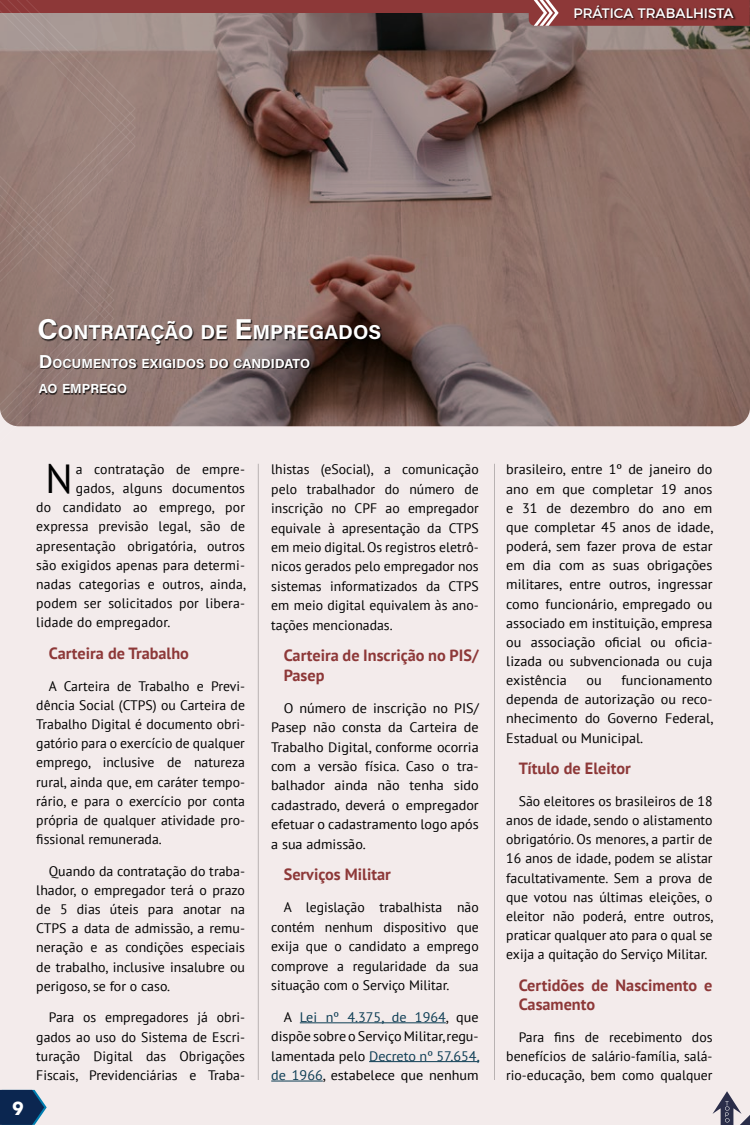
<style>
.page{position:relative;width:750px;height:1125px;background:#f3ebeb}
.page>*{position:absolute;margin:0;border:0;box-sizing:border-box;transform-origin:0 0}
.t1{font:40.5px "PT Sans";color:#000}
.t2{font:20.12px "Acumin Variable Concept";color:#fff}
.t3{font:700 18.75px "Futura BT";color:#fff}
.t4{font:700 16.25px/19.4px "PT Sans";color:#8d3838}
.t5{font:13.75px/19.1px "PT Sans";color:#000;text-align:justify}
.t6{font:13.75px "Montserrat";color:#fff}
.t7{font:13.12px/25px "Acumin Variable Concept";color:#fff}
.s1{font-size:28.75px}
.s2{font-size:18.75px}
.s3{color:#0d3d54}
</style>
<div class="page">
<hr style="left:300px;top:1022px;width:146px;height:1px;background:#0d3d54">
<hr style="left:369px;top:1061px;width:110px;height:1px;background:#0d3d54">
<hr style="left:271px;top:1081px;width:52px;height:1px;background:#0d3d54">
<hr style="left:258px;top:464px;width:1px;height:616px;background:#000">
<hr style="left:494px;top:464px;width:1px;height:616px;background:#000">
<svg style="left:115px;top:12px;width:635px;height:414px;background:#866c65"></svg>
<svg style="left:529px;top:0;width:221px;height:26px;background:#974b4b"></svg>
<div style="left:0;top:0;width:530px;height:12px;background:#8d3838"></div>
<div style="left:575px;top:4px;width:161px;height:17px;background:#000;opacity:.75"></div>
<div style="left:40px;top:356px;width:271px;height:39px;background:#000;opacity:.75"></div>
<div style="left:40px;top:319px;width:342px;height:27px;background:#000;opacity:.75"></div>
<svg style="left:712px;top:1091px;width:38px;height:34px"></svg>
<svg style="left:0;top:1090px;width:47px;height:35px;background:#29456a"></svg>
<svg style="left:0;top:0;width:136px;height:307px;background:#9d807b"></svg>
<svg style="left:0;top:77px;width:115px;height:350px;background:#927973"></svg>
<p class="t6" style="left:573px;top:2px;width:162px">PRÁTICA TRABALHISTA</p>
<h2 class="t2" style="left:38px;top:318px;width:345px"><span class="s1">C</span>ONTRATAÇÃO DE <span class="s1">E</span>MPREGADOS</h2>
<p class="t7" style="left:39px;top:350px;width:273px"><span class="s2">D</span>OCUMENTOS EXIGIDOS DO CANDIDATO<br>AO EMPREGO</p>
<h3 class="t3" style="left:12px;top:1097px;width:13px">9</h3>
<h1 class="t1" style="left:45px;top:453px;width:29px">N</h1>
<p class="t5" style="left:76px;top:460px;width:171px">a contratação de empre-</p>
<p class="t5" style="left:76px;top:478px;width:171px">gados, alguns documentos</p>
<p class="t5" style="left:36px;top:498px;width:210px">do candidato ao emprego, por</p>
<p class="t5" style="left:36px;top:517px;width:210px">expressa previsão legal, são de</p>
<p class="t5" style="left:36px;top:536px;width:210px">apresentação obrigatória, outros</p>
<p class="t5" style="left:36px;top:555px;width:210px">são exigidos apenas para determi-</p>
<p class="t5" style="left:36px;top:574px;width:211px">nadas categorias e outros, ainda,</p>
<p class="t5" style="left:36px;top:593px;width:210px">podem ser solicitados por libera-</p>
<p class="t5" style="left:36px;top:613px;width:136px">lidade do empregador.</p>
<p class="t4" style="left:49px;top:643px;width:142px">Carteira de Trabalho</p>
<p class="t5" style="left:36px;top:676px;width:210px;text-indent:12px">A Carteira de Trabalho e Previ&shy;dência Social (CTPS) ou Carteira de Trabalho Digital é documento obri&shy;gatório para o exercício de qualquer emprego, inclusive de natureza rural, ainda que, em caráter tempo&shy;rário, e para o exercício por conta própria de qualquer atividade pro&shy;fissional remunerada.</p>
<p class="t5" style="left:36px;top:861px;width:210px;text-indent:12px">Quando da contratação do traba&shy;lhador, o empregador terá o prazo de 5 dias úteis para anotar na CTPS a data de admissão, a remu&shy;neração e as condições especiais de trabalho, inclusive insalubre ou perigoso, se for o caso.</p>
<p class="t5" style="left:36px;top:1008px;width:210px;text-indent:12px">Para os empregadores já obri&shy;gados ao uso do Sistema de Escri&shy;turação Digital das Obrigações Fiscais, Previdenciárias e Traba-</p>
<p class="t5" style="left:271px;top:460px;width:209px">lhistas (eSocial), a comunicação pelo trabalhador do número de inscrição no CPF ao empregador equivale à apresentação da CTPS em meio digital. Os registros eletrô&shy;nicos gerados pelo empregador nos sistemas informatizados da CTPS em meio digital equivalem às ano&shy;tações mencionadas.</p>
<p class="t4" style="left:284px;top:646px;width:196px">Carteira de Inscrição no PIS/<br>Pasep</p>
<p class="t5" style="left:271px;top:698px;width:209px;text-indent:13px">O número de inscrição no PIS/ Pasep não consta da Carteira de Trabalho Digital, conforme ocorria com a versão física. Caso o tra&shy;balhador ainda não tenha sido cadastrado, deverá o empregador efetuar o cadastramento logo após a sua admissão.</p>
<p class="t4" style="left:284px;top:865px;width:109px">Serviços Militar</p>
<p class="t5" style="left:271px;top:897px;width:209px;text-indent:12px">A legislação trabalhista não contém nenhum dispositivo que exija que o candidato a emprego comprove a regularidade da sua situação com o Serviço Militar.</p>
<p class="t5" style="left:271px;top:1007px;width:210px;text-indent:13px">A <span class="s3">Lei nº 4.375, de 1964</span>, que dispõe sobre o Serviço Militar, regu&shy;lamentada pelo <span class="s3">Decreto nº 57.654, de 1966</span>, estabelece que nenhum</p>
<p class="t5" style="left:506px;top:460px;width:209px">brasileiro, entre 1º de janeiro do ano em que completar 19 anos e 31 de dezembro do ano em que completar 45 anos de idade, poderá, sem fazer prova de estar em dia com as suas obrigações militares, entre outros, ingressar como funcionário, empregado ou associado em instituição, empresa ou associação oficial ou oficia&shy;lizada ou subvencionada ou cuja existência</p>
<p class="t5" style="left:506px;top:670px;width:209px;text-indent:115px">funcionamento dependa de autorização ou reco&shy;nhecimento do Governo Federal, Estadual ou Municipal.</p>
<p class="t4" style="left:519px;top:759px;width:114px">Título de Eleitor</p>
<p class="t5" style="left:506px;top:791px;width:209px;text-indent:12px">São eleitores os brasileiros de 18 anos de idade, sendo o alistamento obrigatório. Os menores, a partir de 16 anos de idade, podem se alistar facultativamente. Sem a prova de que votou nas últimas eleições, o eleitor não poderá, entre outros, praticar qualquer ato para o qual se exija a quitação do Serviço Militar.</p>
<p class="t4" style="left:519px;top:975px;width:195px">Certidões de Nascimento e<br>Casamento</p>
<p class="t5" style="left:506px;top:1027px;width:208px;text-indent:12px">Para fins de recebimento dos benefícios de salário-família, salá&shy;rio-educação, bem como qualquer</p>
<p class="t5" style="left:587px;top:670px;width:17px">ou</p>
</div>
